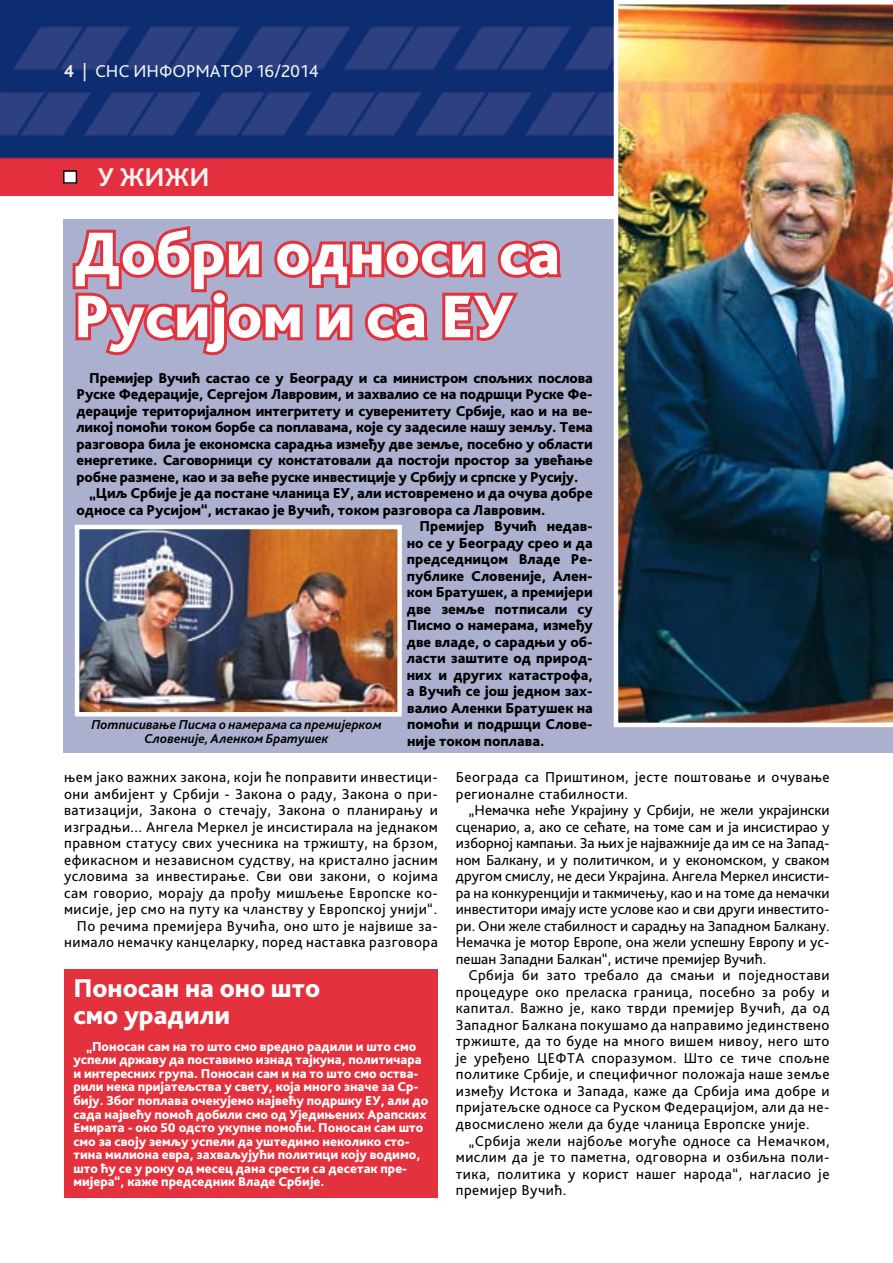
<style>
.page{position:relative;width:893px;height:1263px;background:#fff}
.page>*{position:absolute;margin:0;border:0;box-sizing:border-box;transform-origin:0 0}
.t1{font:800 63px/63px "Bliss Pro";color:#fff}
.t2{font:800 27px/27px "Bliss Pro";color:#fff}
.t3{font:700 27px "Bliss Pro";color:#f3f3f3}
.t4{font:18px "Bliss Pro";color:#f0f1f1}
.t5{font:15px/16.5px "Bliss Pro";letter-spacing:.03em;color:#000;text-align:justify}
.t6{font:800 15px "Bliss Pro";letter-spacing:-.01em;color:#000}
.t7{font:800 13.5px/13.5px "Bliss Pro";color:#fff}
.t8{font:italic 700 13.5px/13.5px "Bliss Pro";color:#000;text-align:center}
.s1{font-weight:700}
</style>
<div class="page">
<img style="left:0;top:0;width:614px;height:196px">
<div style="left:64px;top:171px;width:12px;height:12px;background:#fff"></div>
<div style="left:63px;top:170px;width:14px;height:14px;border:2px solid #000"></div>
<div style="left:64px;top:219px;width:829px;height:534px;background:#acb0cf"></div>
<img style="left:80px;top:530px;width:317px;height:181px">
<div style="left:75px;top:525px;width:327px;height:191px;border:4px solid #fff"></div>
<img style="left:614px;top:4px;width:279px;height:723px">
<svg style="left:72px;top:226px;width:490px;height:130px"></svg>
<div style="left:65px;top:969px;width:373px;height:228px;background:#e3323d"></div>
<p class="t4" style="left:64px;top:59px;width:257px"><span class="s1">4</span> | СНС ИНФОРМАТОР 16/2014</p>
<h2 class="t3" style="left:98px;top:160px;width:113px">У ЖИЖИ</h2>
<h1 class="t1" style="left:74px;top:220px;width:488px">Добри односи са<br>Русијом и са ЕУ</h1>
<p class="t6" style="left:89px;top:369px;width:505px">Премијер Вучић састао се у Београду и са министром спољних послова</p>
<p class="t6" style="left:77px;top:385px;width:518px">Руске Федерације, Сергејом Лавровим, и захвалио се на подршци Руске Фе-</p>
<p class="t6" style="left:77px;top:402px;width:518px">дерације територијалном интегритету и суверенитету Србије, као и на ве-</p>
<p class="t6" style="left:77px;top:418px;width:518px">ликој помоћи током борбе са поплавама, које су задесиле нашу земљу. Тема</p>
<p class="t6" style="left:77px;top:435px;width:518px">разговора била је економска сарадња између две земље, посебно у области</p>
<p class="t6" style="left:77px;top:451px;width:518px">енергетике. Саговорници су констатовали да постоји простор за увећање</p>
<p class="t6" style="left:77px;top:468px;width:503px">робне размене, као и за веће руске инвестиције у Србију и српске у Русију.</p>
<p class="t6" style="left:89px;top:484px;width:505px">„Циљ Србије је да постане чланица ЕУ, али истовремено и да очува добре</p>
<p class="t6" style="left:77px;top:501px;width:470px">односе са Русијом“, истакао је Вучић, током разговора са Лавровим.</p>
<p class="t6" style="left:420px;top:517px;width:175px">Премијер Вучић недав-</p>
<p class="t6" style="left:407px;top:534px;width:187px">но се у Београду срео и да</p>
<p class="t6" style="left:407px;top:550px;width:187px">председницом Владе Ре-</p>
<p class="t6" style="left:407px;top:567px;width:187px">публике Словеније, Ален-</p>
<p class="t6" style="left:407px;top:583px;width:187px">ком Братушек, а премијери</p>
<p class="t6" style="left:407px;top:600px;width:187px">две земље потписали су</p>
<p class="t6" style="left:407px;top:616px;width:187px">Писмо о намерама, између</p>
<p class="t6" style="left:407px;top:633px;width:187px">две владе, о сарадњи у об-</p>
<p class="t6" style="left:407px;top:649px;width:187px">ласти заштите од природ-</p>
<p class="t6" style="left:407px;top:666px;width:187px">них и других катастрофа,</p>
<p class="t6" style="left:407px;top:682px;width:187px">а Вучић се још једном зах-</p>
<p class="t6" style="left:407px;top:699px;width:187px">валио Аленки Братушек на</p>
<p class="t6" style="left:407px;top:715px;width:187px">помоћи и подршци Слове-</p>
<p class="t6" style="left:407px;top:732px;width:139px">није током поплава.</p>
<p class="t8" style="left:91px;top:717px;width:292px">Потписивање Писма о намерама са премијерком<br>Словеније, Аленком Братушек</p>
<p class="t5" style="left:64px;top:769px;width:375px;text-align:right">њем јако важних закона, који ће поправити инвестици&shy;они амбијент у Србији - Закона о раду, Закона о при&shy;ватизацији, Закона о стечају, Закона о планирању и изградњи... Ангела Меркел је инсистирала на једнаком правном статусу свих учесника на тржишту, на брзом, ефикасном и независном судству, на кристално јасним условима за инвестирање. Сви ови закони, о којима сам говорио, морају да прођу мишљење Европске ко&shy;мисије, јер смо на путу ка чланству у Европској унији“.<br>По речима премијера Вучића, оно што је највише за&shy;нимало немачку канцеларку, поред наставка разговора</p>
<p class="t5" style="left:456px;top:769px;width:375px">Београда са Приштином, јесте поштовање и очување регионалне стабилности.</p>
<p class="t5" style="left:456px;top:802px;width:375px;text-indent:13px">„Немачка неће Украјину у Србији, не жели украјински сценарио, а, ако се сећате, на томе сам и ја инсистирао у изборној кампањи. За њих је најважније да им се на Запад&shy;ном Балкану, и у политичком, и у економском, у сваком другом смислу, не деси Украјина. Ангела Меркел инсисти&shy;ра на конкуренцији и такмичењу, као и на томе да немачки инвеститори имају исте услове као и сви други инвестито&shy;ри. Они желе стабилност и сарадњу на Западном Балкану.<br>Немачка је мотор Европе, она жели успешну Европу и ус&shy;пешан Западни Балкан“, истиче премијер Вучић.</p>
<p class="t5" style="left:456px;top:967px;width:375px;text-indent:13px">Србија би зато требало да смањи и поједностави процедуре око преласка граница, посебно за робу и капитал. Важно је, како тврди премијер Вучић, да од Западног Балкана покушамо да направимо јединствено тржиште, да то буде на много вишем нивоу, него што је уређено ЦЕФТА споразумом. Што се тиче спољне политике Србије, и специфичног положаја наше земље између Истока и Запада, каже да Србија има добре и пријатељске односе са Руском Федерацијом, али да не&shy;двосмислено жели да буде чланица Европске уније.</p>
<p class="t5" style="left:456px;top:1132px;width:375px;text-indent:13px">„Србија жели најбоље могуће односе са Немачком, мислим да је то паметна, одговорна и озбиљна поли&shy;тика, политика у корист нашег народа“, нагласио је премијер Вучић.</p>
<h2 class="t2" style="left:73px;top:974px;width:248px">Поносан на оно што смо урадили</h2>
<p class="t7" style="left:73px;top:1039px;width:357px;text-indent:13px">„Поносан сам на то што смо вредно радили и што смо успели државу да поставимо изнад тајкуна, политичара и интересних група. Поносан сам и на то што смо оства&shy;рили нека пријатељства у свету, која много значе за Ср&shy;бију. Због поплава очекујемо највећу подршку ЕУ, али до сада највећу помоћ добили смо од Уједињених Арапских Емирата - око 50 одсто укупне помоћи. Поносан сам што смо за своју земљу успели да уштедимо неколико сто&shy;тина милиона евра, захваљујући политици коју водимо, што ћу се у року од месец дана срести са десетак пре&shy;мијера“, каже председник Владе Србије.</p>
</div>
